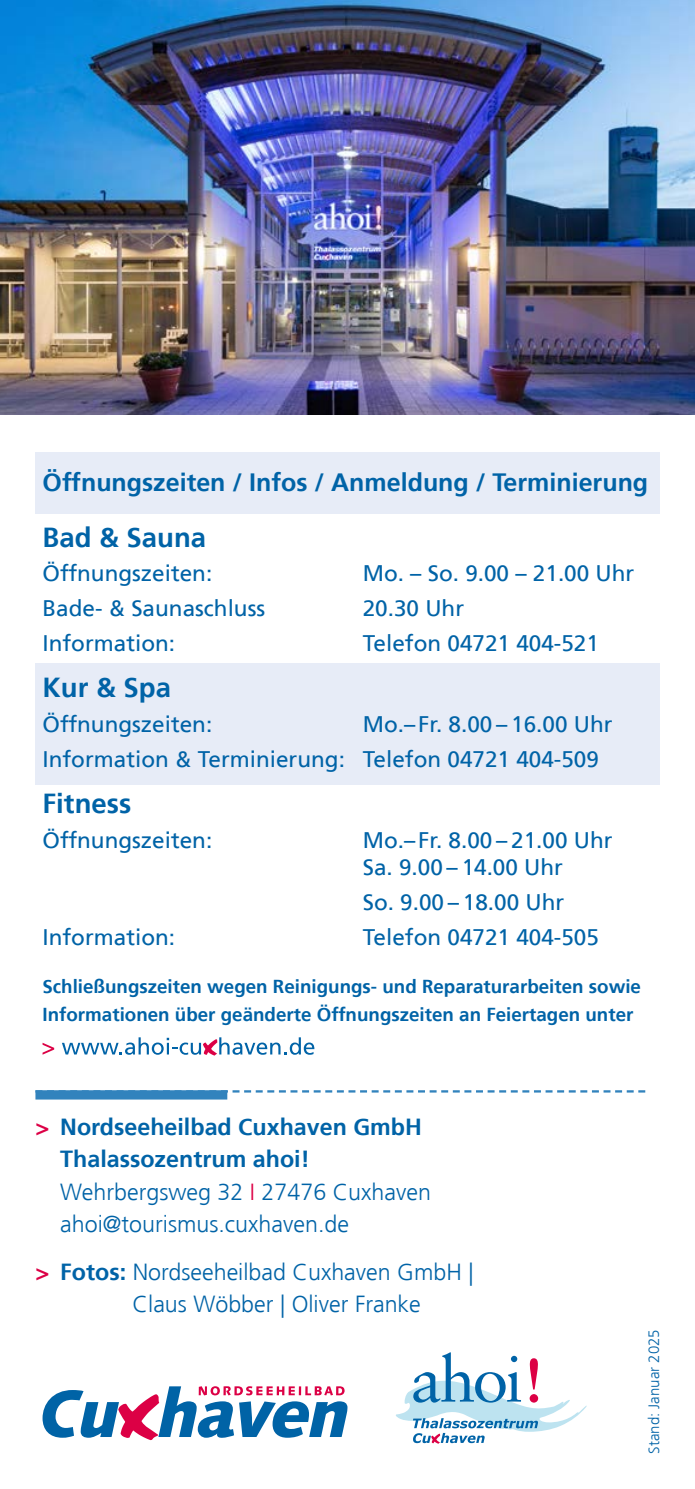
<style>
.page{position:relative;width:695px;height:1489px;background:#fff}
.page>*{position:absolute;margin:0;border:0;box-sizing:border-box;transform-origin:0 0}
.t1{font:700 27.5px "Frutiger LT";color:#0063a7}
.t2{font:700 25px "Frutiger LT";color:#0063a7}
.t3{font:300 23.25px/32.5px "Frutiger LT";color:#0063a7}
.t4{font:22.5px/34.5px "Frutiger LT";color:#0063a7}
.t5{font:700 18.75px/27.5px "Frutiger LT";color:#0063a7}
.t6{font:300 15px "Frutiger LT";color:#0063a7}
.s1{font-weight:700;color:#dc0046}
.s2{font-weight:700}
.s3{color:#dc0046}
</style>
<div class="page">
<svg style="left:43px;top:1386px;width:304px;height:53px"></svg>
<div style="left:35px;top:452px;width:624px;height:332px;background:#e7ecf7"></div>
<div style="left:35px;top:514px;width:624px;height:148px;background:#fff"></div>
<svg style="left:43px;top:1043px;width:11px;height:11px"></svg>
<svg style="left:62px;top:1037px;width:252px;height:18px"></svg>
<svg style="left:396px;top:1352px;width:191px;height:91px"></svg>
<svg style="left:227px;top:1090px;width:418px;height:2px"></svg>
<div style="left:35px;top:1090px;width:192px;height:9px;background:#3283bd"></div>
<img style="left:0;top:0;width:694px;height:414px">
<p class="t2" style="left:43px;top:468px;width:607px">Öffnungszeiten / Infos / Anmeldung / Terminierung</p>
<p class="t1" style="left:43px;top:521px;width:165px">Bad &amp; Sauna</p>
<p class="t4" style="left:43px;top:556px;width:171px">Öffnungszeiten:</p>
<p class="t4" style="left:363px;top:556px;width:273px">Mo. – So. 9.00 – 21.00 Uhr</p>
<p class="t4" style="left:43px;top:591px;width:224px">Bade- &amp; Saunaschluss</p>
<p class="t4" style="left:363px;top:591px;width:103px">20.30 Uhr</p>
<p class="t4" style="left:43px;top:625px;width:134px">Information:</p>
<p class="t4" style="left:363px;top:625px;width:238px">Telefon 04721 404-521</p>
<p class="t1" style="left:43px;top:671px;width:130px">Kur &amp; Spa</p>
<p class="t4" style="left:43px;top:707px;width:171px">Öffnungszeiten:</p>
<p class="t4" style="left:43px;top:707px;width:571px;text-indent:320px">Mo.–Fr. 8.00 – 16.00 Uhr<br>Information &amp; Terminierung: Telefon 04721 404-509</p>
<p class="t1" style="left:43px;top:787px;width:90px">Fitness</p>
<p class="t4" style="left:43px;top:822px;width:171px">Öffnungszeiten:</p>
<p class="t4" style="left:363px;top:826px;width:251px;line-height:27.5px">Mo.–Fr. 8.00 – 21.00 Uhr<br>Sa. 9.00 – 14.00 Uhr</p>
<p class="t4" style="left:363px;top:885px;width:203px">So. 9.00 – 18.00 Uhr</p>
<p class="t4" style="left:43px;top:919px;width:134px">Information:</p>
<p class="t4" style="left:363px;top:919px;width:238px">Telefon 04721 404-505</p>
<p class="t5" style="left:43px;top:973px;width:600px">Schließungszeiten wegen Reinigungs- und Reparaturarbeiten sowie<br>Informationen über geänderte Öffnungszeiten an Feiertagen unter</p>
<p class="t3" style="left:60px;top:1110px;width:372px;text-indent:-25px"><span class="s1">&gt;</span> <span class="s2">Nordseeheilbad Cuxhaven GmbH<br>Thalassozentrum ahoi!<br></span>Wehrbergsweg 32 <span class="s3">I</span> 27476 Cuxhaven ahoi@tourismus.cuxhaven.de</p>
<p class="t3" style="left:133px;top:1255px;width:342px;text-indent:-97px"><span class="s1">&gt;</span> <span class="s2">Fotos:</span> Nordseeheilbad Cuxhaven GmbH |<br>Claus Wöbber | Oliver Franke</p>
<p class="t6" style="left:645px;top:1453px;width:126px;rotate:-90deg">Stand: Januar 2025</p>
</div>
